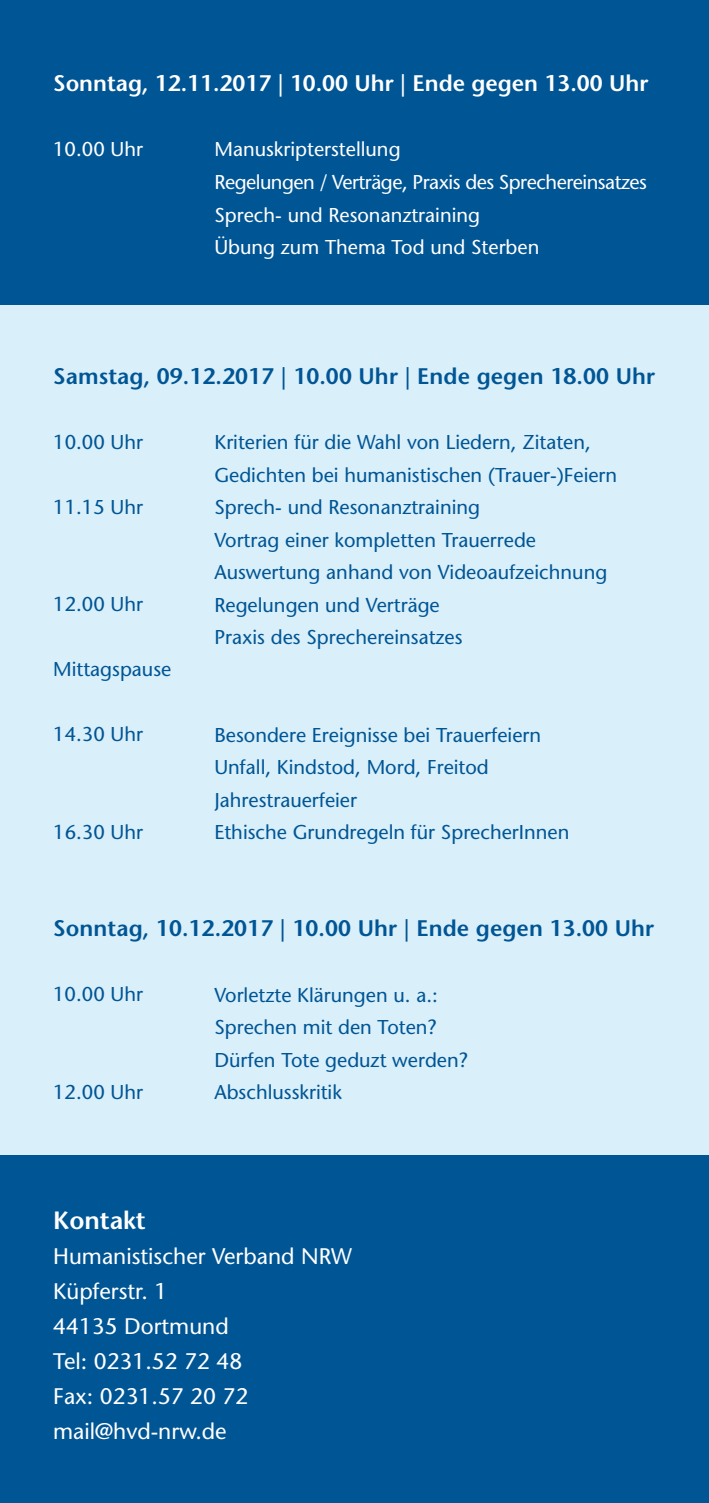
<style>
.page{position:relative;width:709px;height:1503px;background:#fff}
.page>*{position:absolute;margin:0;border:0;box-sizing:border-box;transform-origin:0 0}
.t1{font:600 25px "Stone Sans Std";color:#fff}
.t2{font:500 22.5px/35px "Stone Sans Std";color:#fff}
.t3{font:600 22.5px "Stone Sans Std";letter-spacing:.005em;color:#005595}
.t4{font:600 22.5px "Stone Sans Std";color:#fff}
.t5{font:500 20px/32.5px "Stone Sans Std";color:#005595}
.t6{font:500 20px/32.5px "Stone Sans Std";color:#fff}
</style>
<div class="page">
<div style="left:0;top:0;width:709px;height:1502px;background:#d9effa"></div>
<div style="left:0;top:0;width:709px;height:305px;background:#005595"></div>
<div style="left:0;top:1155px;width:709px;height:347px;background:#005595"></div>
<p class="t4" style="left:53px;top:70px;width:596px">Sonntag, 12.11.2017 | 10.00 Uhr | Ende gegen 13.00 Uhr</p>
<p class="t6" style="left:53px;top:133px;width:91px">10.00 Uhr</p>
<p class="t6" style="left:214px;top:133px;width:434px">Manuskripterstellung<br>Regelungen / Verträge, Praxis des Sprechereinsatzes Sprech- und Resonanztraining<br>Übung zum Thema Tod und Sterben</p>
<p class="t3" style="left:53px;top:362px;width:603px">Samstag, 09.12.2017 | 10.00 Uhr | Ende gegen 18.00 Uhr</p>
<p class="t5" style="left:53px;top:425px;width:91px">10.00 Uhr</p>
<p class="t5" style="left:53px;top:490px;width:91px">11.15 Uhr</p>
<p class="t5" style="left:53px;top:588px;width:91px">12.00 Uhr</p>
<p class="t5" style="left:53px;top:653px;width:120px">Mittagspause</p>
<p class="t5" style="left:53px;top:718px;width:91px">14.30 Uhr</p>
<p class="t5" style="left:53px;top:815px;width:91px">16.30 Uhr</p>
<p class="t5" style="left:214px;top:426px;width:404px">Kriterien für die Wahl von Liedern, Zitaten, Gedichten bei humanistischen (Trauer-)Feiern Sprech- und Resonanztraining<br>Vortrag einer kompletten Trauerrede Auswertung anhand von Videoaufzeichnung Regelungen und Verträge<br>Praxis des Sprechereinsatzes</p>
<p class="t5" style="left:214px;top:718px;width:356px">Besondere Ereignisse bei Trauerfeiern Unfall, Kindstod, Mord, Freitod Jahrestrauerfeier<br>Ethische Grundregeln für SprecherInnen</p>
<p class="t3" style="left:53px;top:915px;width:602px">Sonntag, 10.12.2017 | 10.00 Uhr | Ende gegen 13.00 Uhr</p>
<p class="t5" style="left:53px;top:978px;width:91px">10.00 Uhr</p>
<p class="t5" style="left:53px;top:1075px;width:91px">12.00 Uhr</p>
<p class="t5" style="left:214px;top:978px;width:255px">Vorletzte Klärungen u. a.:<br>Sprechen mit den Toten?<br>Dürfen Tote geduzt werden?<br>Abschlusskritik</p>
<p class="t1" style="left:53px;top:1205px;width:94px">Kontakt</p>
<p class="t2" style="left:53px;top:1238px;width:300px">Humanistischer Verband NRW<br>Küpferstr. 1<br>44135 Dortmund<br>Tel: 0231.52 72 48<br>Fax: 0231.57 20 72 mail@hvd-nrw.de</p>
</div>
